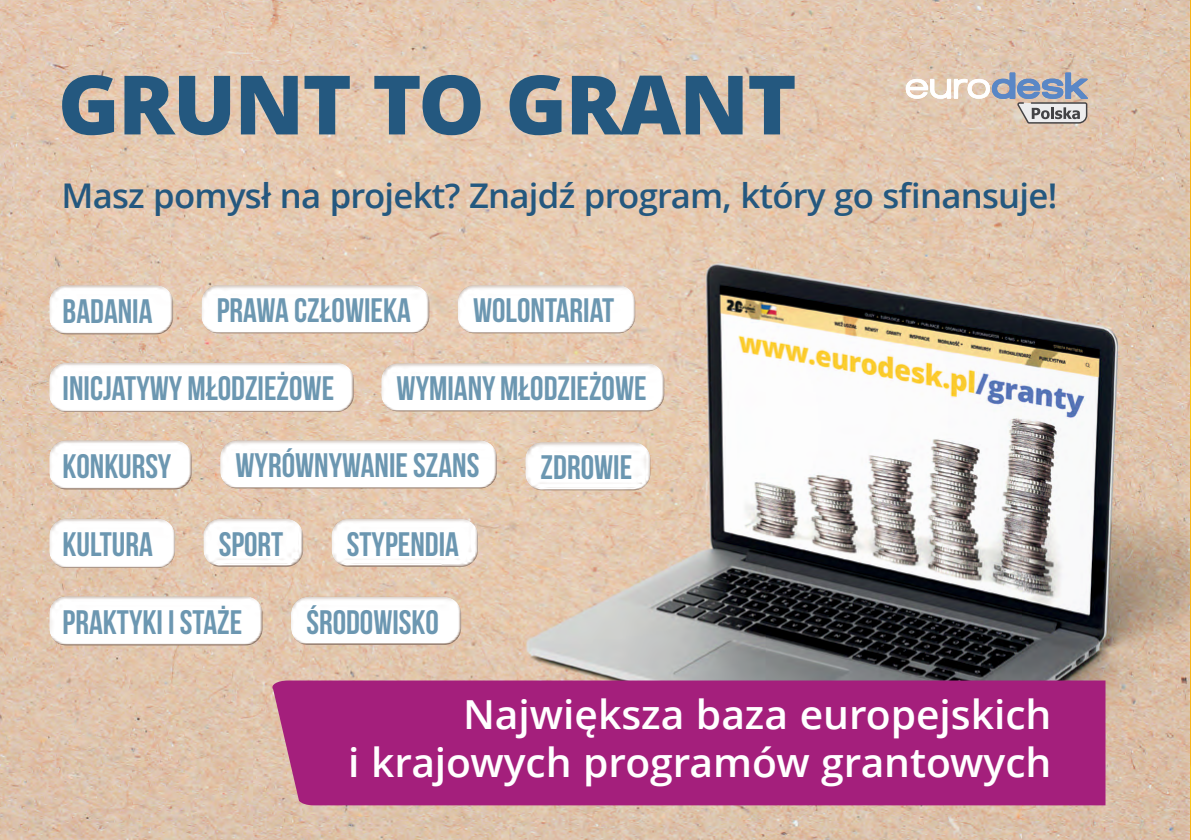
<style>
.page{position:relative;width:1191px;height:840px;background:#fff}
.page>*{position:absolute;margin:0;border:0;box-sizing:border-box;transform-origin:0 0}
.t1{font:800 82px "Open Sans";letter-spacing:-.02em;color:#24587f}
.t2{font:600 40px/48px "Open Sans";color:#fff;text-align:right}
.t3{font:34px "Bebas Neue";color:#6c97b1}
.t4{font:600 34px "Open Sans";letter-spacing:-.02em;color:#24587f}
</style>
<div class="page">
<div style="left:0;top:0;width:1191px;height:839px;background:#45546a;opacity:.08"></div>
<hr style="left:1190px;top:0;width:1px;height:839px;background:#bfbfbf">
<div style="left:46px;top:437px;width:147px;height:43px;background:#8b7161;opacity:.42"></div>
<div style="left:48px;top:445px;width:147px;height:46px;background:#8b7161;opacity:.95"></div>
<div style="left:217px;top:437px;width:281px;height:42px;background:#8b7161;opacity:.42"></div>
<div style="left:219px;top:445px;width:281px;height:44px;background:#fff"></div>
<div style="left:522px;top:439px;width:130px;height:42px;background:#8b7161;opacity:.42"></div>
<div style="left:524px;top:447px;width:129px;height:44px;background:#8b7161;opacity:.95"></div>
<div style="left:46px;top:282px;width:129px;height:43px;background:#8b7161;opacity:.42"></div>
<div style="left:48px;top:290px;width:128px;height:46px;background:#8b7161;opacity:.95"></div>
<div style="left:198px;top:282px;width:233px;height:42px;background:#8b7161;opacity:.42"></div>
<div style="left:200px;top:291px;width:233px;height:43px;background:#8b7161;opacity:.95"></div>
<div style="left:454px;top:282px;width:182px;height:42px;background:#8b7161;opacity:.42"></div>
<div style="left:456px;top:290px;width:182px;height:44px;background:#8b7161;opacity:.95"></div>
<div style="left:46px;top:359px;width:309px;height:44px;background:#8b7161;opacity:.42"></div>
<div style="left:48px;top:367px;width:309px;height:46px;background:#8b7161;opacity:.95"></div>
<div style="left:378px;top:360px;width:288px;height:42px;background:#8b7161;opacity:.42"></div>
<div style="left:380px;top:368px;width:287px;height:44px;background:#fff"></div>
<div style="left:200px;top:515px;width:104px;height:43px;background:#8b7161;opacity:.42"></div>
<div style="left:202px;top:523px;width:104px;height:44px;background:#8b7161;opacity:.95"></div>
<div style="left:328px;top:515px;width:151px;height:43px;background:#8b7161;opacity:.42"></div>
<div style="left:330px;top:523px;width:151px;height:44px;background:#8b7161;opacity:.95"></div>
<div style="left:46px;top:515px;width:130px;height:43px;background:#8b7161;opacity:.42"></div>
<div style="left:48px;top:524px;width:130px;height:45px;background:#8b7161;opacity:.95"></div>
<div style="left:287px;top:593px;width:175px;height:43px;background:#8b7161;opacity:.42"></div>
<div style="left:290px;top:601px;width:174px;height:44px;background:#8b7161;opacity:.95"></div>
<div style="left:46px;top:593px;width:218px;height:43px;background:#8b7161;opacity:.42"></div>
<div style="left:48px;top:601px;width:217px;height:45px;background:#8b7161;opacity:.95"></div>
<svg style="left:905px;top:72px;width:183px;height:51px;background:#c8beb9"></svg>
<div style="left:270px;top:680px;width:835px;height:124px;background:#a41f7c"></div>
<img style="left:1159px;top:112px;width:32px;height:369px">
<h1 class="t1" style="left:58px;top:42px;width:740px">GRUNT TO GRANT</h1>
<p class="t4" style="left:61px;top:172px;width:997px">Masz pomysł na projekt? Znajdź program, który go sfinansuje!</p>
<p class="t3" style="left:63px;top:292px;width:91px">BADANIA</p>
<p class="t3" style="left:217px;top:291px;width:195px">PRAWA CZŁOWIEKA</p>
<p class="t3" style="left:473px;top:291px;width:143px">WOLONTARIAT</p>
<p class="t3" style="left:63px;top:369px;width:273px">INICJATYWY MŁODZIEŻOWE</p>
<p class="t3" style="left:396px;top:369px;width:252px">WYMIANY MŁODZIEŻOWE</p>
<p class="t3" style="left:63px;top:447px;width:110px">KONKURSY</p>
<p class="t3" style="left:235px;top:446px;width:245px">WYRÓWNYWANIE SZANS</p>
<p class="t3" style="left:540px;top:448px;width:93px">ZDROWIE</p>
<p class="t3" style="left:63px;top:525px;width:92px">KULTURA</p>
<p class="t3" style="left:219px;top:525px;width:66px">SPORT</p>
<p class="t3" style="left:347px;top:525px;width:114px">STYPENDIA</p>
<p class="t3" style="left:63px;top:602px;width:181px">PRAKTYKI i STAŻE</p>
<p class="t3" style="left:306px;top:602px;width:134px">ŚRODOWISKO</p>
<p class="t2" style="left:348px;top:689px;width:704px">Największa baza europejskich<br>i krajowych programów grantowych</p>
</div>
